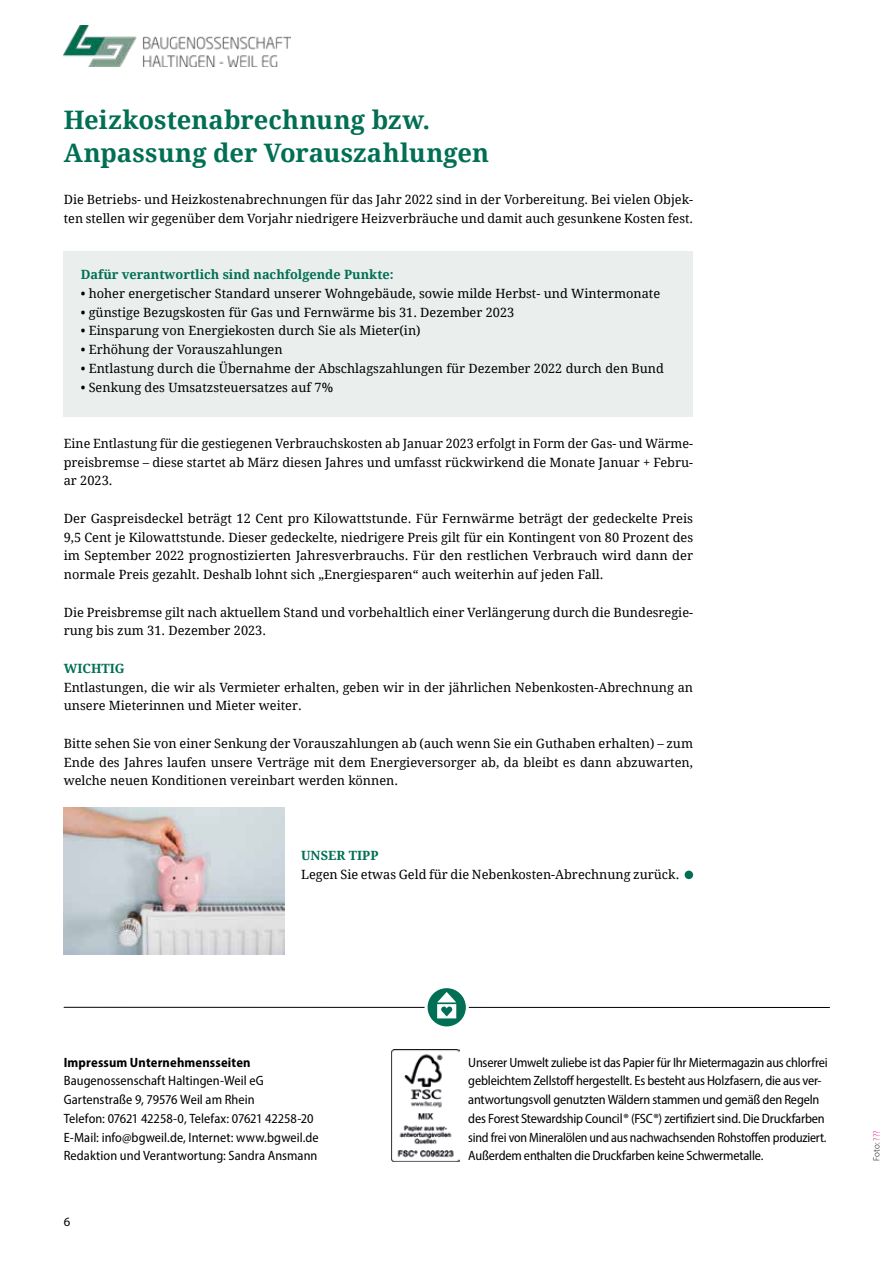
<style>
.page{position:relative;width:893px;height:1263px;background:#fff}
.page>*{position:absolute;margin:0;border:0;box-sizing:border-box;transform-origin:0 0}
.t1{font:700 25.5px/33px "Droid Serif";color:#006f53}
.t2{font:semi-condensed 13.5px/18.8px "Myriad Pro";letter-spacing:-.015em;color:#000}
.t3{font:semi-condensed 13.5px/18.8px "Myriad Pro";letter-spacing:.005em;color:#000}
.t4{font:700 semi-condensed 13.5px "Myriad Pro";letter-spacing:.01em;color:#000}
.t5{font:12.75px/18.8px "Droid Serif";color:#000}
.t6{font:700 12.75px "Droid Serif";color:#006f53}
.t7{font:12.75px "Myriad Pro";color:#000}
.t8{font:300 9px "Myriad Pro";color:#000}
.s1{color:#e6007d}
</style>
<div class="page">
<div style="left:64px;top:251px;width:629px;height:166px;background:#eaeeec"></div>
<div style="left:685px;top:870px;width:8px;height:9px;background:#006f53;border-radius:50%"></div>
<img style="left:64px;top:26px;width:227px;height:41px">
<img style="left:64px;top:807px;width:220px;height:147px">
<img style="left:392px;top:1049px;width:68px;height:112px">
<hr style="left:64px;top:1007px;width:765px;height:1px;background:#000">
<svg style="left:426px;top:987px;width:41px;height:41px"></svg>
<div style="left:425px;top:985px;width:44px;height:44px;border:3px solid #fff;border-radius:50%"></div>
<svg style="left:437px;top:992px;width:19px;height:26px"></svg>
<h1 class="t1" style="left:64px;top:103px;width:427px">Heizkostenabrechnung bzw.<br>Anpassung der Vorauszahlungen</h1>
<p class="t5" style="left:64px;top:190px;width:631px">Die Betriebs- und Heizkostenabrechnungen für das Jahr 2022 sind in der Vorbereitung. Bei vielen Objek&shy;ten stellen wir gegenüber dem Vorjahr niedrigere Heizverbräuche und damit auch gesunkene Kosten fest.</p>
<p class="t6" style="left:81px;top:266px;width:314px">Dafür verantwortlich sind nachfolgende Punkte:</p>
<p class="t5" style="left:81px;top:283px;width:581px">• hoher energetischer Standard unserer Wohngebäude, sowie milde Herbst- und Wintermonate</p>
<p class="t5" style="left:81px;top:302px;width:435px">• günstige Bezugskosten für Gas und Fernwärme bis 31. Dezember 2023</p>
<p class="t5" style="left:81px;top:321px;width:341px">• Einsparung von Energiekosten durch Sie als Mieter(in)</p>
<p class="t5" style="left:81px;top:340px;width:203px">• Erhöhung der Vorauszahlungen</p>
<p class="t5" style="left:81px;top:358px;width:585px">• Entlastung durch die Übernahme der Abschlagszahlungen für Dezember 2022 durch den Bund</p>
<p class="t5" style="left:81px;top:377px;width:254px">• Senkung des Umsatzsteuersatzes auf 7%</p>
<p class="t5" style="left:64px;top:433px;width:631px;text-align:justify">Eine Entlastung für die gestiegenen Verbrauchskosten ab Januar 2023 erfolgt in Form der Gas- und Wärme&shy;preisbremse – diese startet ab März diesen Jahres und umfasst rückwirkend die Monate Januar + Febru&shy;ar 2023.</p>
<p class="t5" style="left:64px;top:508px;width:631px;text-align:justify">Der Gaspreisdeckel beträgt 12 Cent pro Kilowattstunde. Für Fernwärme beträgt der gedeckelte Preis 9,5 Cent je Kilowattstunde. Dieser gedeckelte, niedrigere Preis gilt für ein Kontingent von 80 Prozent des im September 2022 prognostizierten Jahresverbrauchs. Für den restlichen Verbrauch wird dann der normale Preis gezahlt. Deshalb lohnt sich „Energiesparen“ auch weiterhin auf jeden Fall.</p>
<p class="t5" style="left:64px;top:602px;width:631px">Die Preisbremse gilt nach aktuellem Stand und vorbehaltlich einer Verlängerung durch die Bundesregie&shy;rung bis zum 31. Dezember 2023.</p>
<p class="t6" style="left:64px;top:659px;width:62px">WICHTIG</p>
<p class="t5" style="left:64px;top:677px;width:631px">Entlastungen, die wir als Vermieter erhalten, geben wir in der jährlichen Nebenkosten-Abrechnung an unsere Mieterinnen und Mieter weiter.</p>
<p class="t5" style="left:64px;top:733px;width:631px;text-align:justify">Bitte sehen Sie von einer Senkung der Vorauszahlungen ab (auch wenn Sie ein Guthaben erhalten) – zum Ende des Jahres laufen unsere Verträge mit dem Energieversorger ab, da bleibt es dann abzuwarten, welche neuen Konditionen vereinbart werden können.</p>
<p class="t6" style="left:301px;top:847px;width:79px">UNSER TIPP</p>
<p class="t5" style="left:301px;top:865px;width:380px">Legen Sie etwas Geld für die Nebenkosten-Abrechnung zurück.</p>
<p class="t4" style="left:64px;top:1053px;width:188px">Impressum Unternehmensseiten</p>
<p class="t3" style="left:64px;top:1071px;width:257px">Baugenossenschaft Haltingen-Weil eG Gartenstraße 9, 79576 Weil am Rhein<br>Telefon: 07621 42258-0, Telefax: 07621 42258-20<br>E-Mail: info@bgweil.de, Internet: www.bgweil.de Redaktion und Verantwortung: Sandra Ansmann</p>
<p class="t7" style="left:64px;top:1214px;width:8px">6</p>
<p class="t2" style="left:468px;top:1052px;width:361px">Unserer Umwelt zuliebe ist das Papier für Ihr Mietermagazin aus chlorfrei gebleichtem Zellstoff hergestellt. Es besteht aus Holzfasern, die aus ver&shy;antwortungsvoll genutzten Wäldern stammen und gemäß den Regeln des Forest Stewardship Council® (FSC®) zertifiziert sind. Die Druckfarben sind frei von Mineralölen und aus nachwachsenden Rohstoffen produziert.<br>Außerdem enthalten die Druckfarben keine Schwermetalle.</p>
<p class="t8" style="left:871px;top:1161px;width:32px;rotate:-90deg">Foto: <span class="s1">???</span></p>
</div>
